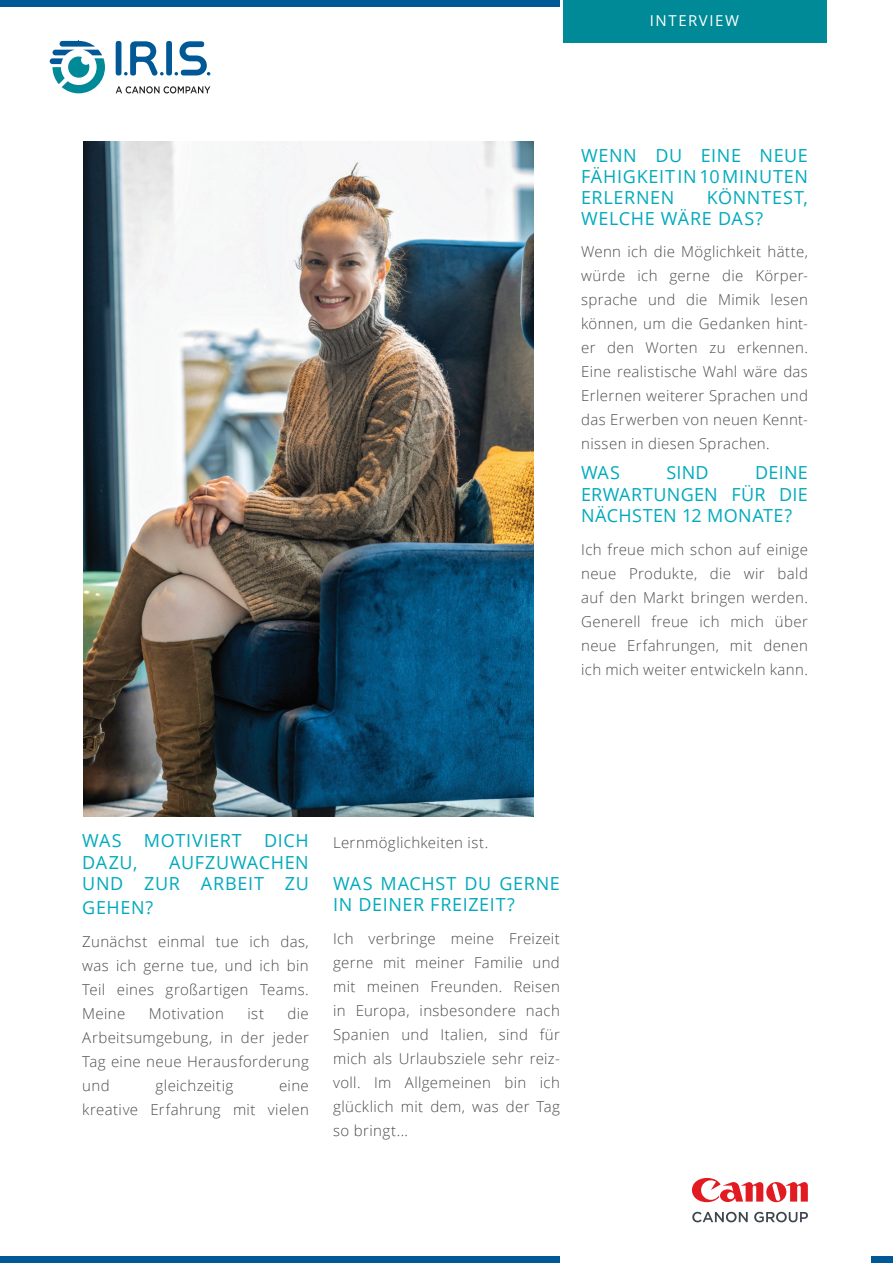
<style>
.page{position:relative;width:893px;height:1263px;background:#fff}
.page>*{position:absolute;margin:0;border:0;box-sizing:border-box;transform-origin:0 0}
.t1{font:18px/21.6px "Open Sans";letter-spacing:.035em;color:#00aabc}
.t2{font:300 15px/24px "Open Sans";letter-spacing:.025em;color:#4b4c4d;text-align:justify}
.t3{font:15px "Open Sans";letter-spacing:.105em;color:#fff}
</style>
<div class="page">
<div style="left:563px;top:0;width:263px;height:43px;background:#008997"></div>
<img style="left:84px;top:141px;width:450px;height:675px">
<div style="left:872px;top:1256px;width:21px;height:7px;background:#005996"></div>
<svg style="left:692px;top:1212px;width:56px;height:10px"></svg>
<svg style="left:754px;top:1212px;width:54px;height:10px"></svg>
<svg style="left:692px;top:1178px;width:116px;height:24px"></svg>
<div style="left:0;top:0;width:560px;height:6px;background:#005996"></div>
<div style="left:0;top:1256px;width:560px;height:7px;background:#005996"></div>
<svg style="left:50px;top:41px;width:55px;height:52px"></svg>
<svg style="left:116px;top:86px;width:94px;height:7px"></svg>
<div style="left:116px;top:41px;width:5px;height:35px;background:#005996;border-radius:3px"></div>
<div style="left:166px;top:41px;width:6px;height:35px;background:#005996;border-radius:3px"></div>
<svg style="left:175px;top:41px;width:35px;height:34px"></svg>
<svg style="left:124px;top:41px;width:40px;height:35px"></svg>
<p class="t3" style="left:650px;top:10px;width:91px">INTERVIEW</p>
<p class="t1" style="left:581px;top:144px;width:228px;line-height:21px;text-align:justify">WENN DU EINE NEUE FÄHIGKEIT IN 10 MINUTEN ERLERNEN</p>
<p class="t1" style="left:581px;top:186px;width:228px;line-height:21px;text-indent:126px">KÖNNTEST,<br>WELCHE WÄRE DAS?</p>
<p class="t2" style="left:581px;top:239px;width:228px">Wenn ich die Möglichkeit hätte, würde ich gerne die Körper&shy;sprache und die Mimik lesen können, um die Gedanken hint&shy;er den Worten zu erkennen.<br>Eine realistische Wahl wäre das Erlernen weiterer Sprachen und das Erwerben von neuen Kennt&shy;nissen in diesen Sprachen.</p>
<p class="t1" style="left:581px;top:461px;width:40px">WAS</p>
<p class="t1" style="left:666px;top:461px;width:44px">SIND</p>
<p class="t1" style="left:581px;top:461px;width:228px;text-align:justify;text-indent:174px">DEINE ERWARTUNGEN FÜR DIE NÄCHSTEN 12 MONATE?</p>
<p class="t2" style="left:581px;top:537px;width:228px">Ich freue mich schon auf einige neue Produkte, die wir bald auf den Markt bringen werden.<br>Generell freue ich mich über neue Erfahrungen, mit denen ich mich weiter entwickeln kann.</p>
<p class="t1" style="left:82px;top:829px;width:228px">WAS MOTIVIERT DICH<br>DAZU,</p>
<p class="t1" style="left:82px;top:851px;width:228px;text-align:right">AUFZUWACHEN<br>UND ZUR ARBEIT ZU</p>
<p class="t1" style="left:82px;top:897px;width:72px">GEHEN?</p>
<p class="t2" style="left:82px;top:929px;width:228px">Zunächst einmal tue ich das, was ich gerne tue, und ich bin Teil eines großartigen Teams.<br>Meine</p>
<p class="t2" style="left:82px;top:1001px;width:228px;text-indent:205px">die Arbeitsumgebung, in der jeder Tag eine neue Herausforderung und</p>
<p class="t2" style="left:149px;top:1001px;width:77px">Motivation</p>
<p class="t2" style="left:248px;top:1001px;width:18px">ist</p>
<p class="t2" style="left:156px;top:1073px;width:79px">gleichzeitig</p>
<p class="t2" style="left:82px;top:1073px;width:228px;text-align:right">eine<br>kreative Erfahrung mit vielen</p>
<p class="t2" style="left:333px;top:830px;width:157px">Lernmöglichkeiten ist.</p>
<p class="t1" style="left:333px;top:872px;width:228px;line-height:21px">WAS MACHST DU GERNE<br>IN DEINER FREIZEIT?</p>
<p class="t2" style="left:333px;top:926px;width:228px">Ich verbringe meine Freizeit gerne mit meiner Familie und mit meinen Freunden. Reisen in Europa, insbesondere nach Spanien und Italien, sind für mich als Urlaubsziele sehr reiz&shy;voll. Im Allgemeinen bin ich glücklich mit dem, was der Tag so bringt...</p>
</div>
